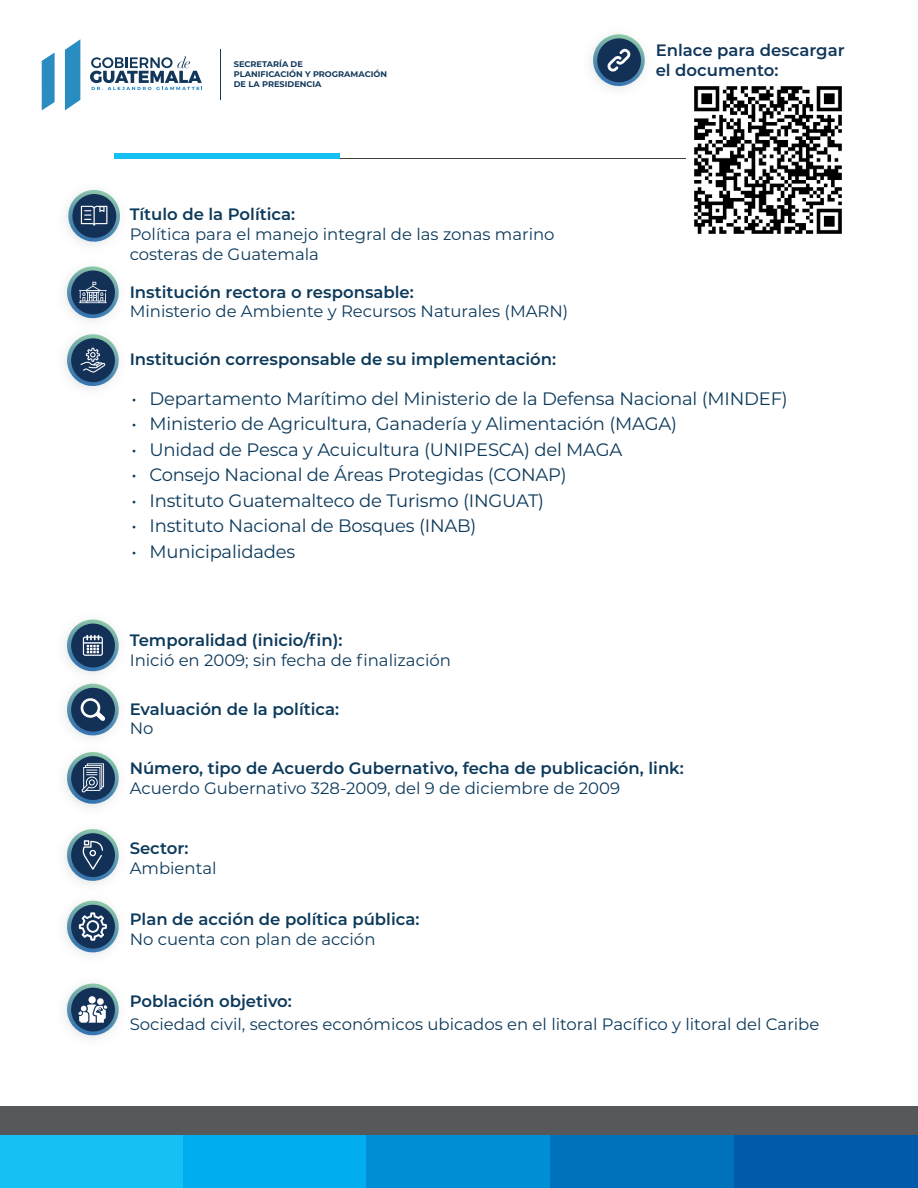
<style>
.page{position:relative;width:918px;height:1188px;background:#fff}
.page>*{position:absolute;margin:0;border:0;box-sizing:border-box;transform-origin:0 0}
.t1{font:18px "Montserrat";letter-spacing:-.01em;color:#0d3a5b}
.t2{font:16.5px/19.8px "Montserrat";color:#0d3a5b}
.t3{font:600 16.5px "Montserrat";color:#0d3a5b}
.t4{font:600 16.5px/19.8px "Montserrat";color:#12375a}
.t5{font:700 8.25px/9.9px "Montserrat";color:#12395c}
</style>
<div class="page">
<div style="left:0;top:1106px;width:918px;height:82px;background:#57585a"></div>
<div style="left:734px;top:1136px;width:184px;height:52px;background:#015aaa"></div>
<div style="left:550px;top:1136px;width:184px;height:52px;background:#0072bc"></div>
<div style="left:366px;top:1136px;width:184px;height:52px;background:#008fd5"></div>
<div style="left:182px;top:1136px;width:184px;height:52px;background:#00aeef"></div>
<div style="left:0;top:1136px;width:182px;height:52px;background:#15c0f2"></div>
<hr style="left:114px;top:158px;width:572px;height:1px;background:#3f3f40">
<div style="left:114px;top:153px;width:225px;height:6px;background:#15c0f2"></div>
<hr style="left:220px;top:49px;width:1px;height:51px;background:#11395b">
<svg style="left:42px;top:53px;width:12px;height:57px"></svg>
<svg style="left:65px;top:39px;width:15px;height:71px"></svg>
<svg style="left:90px;top:56px;width:112px;height:34px"></svg>
<svg style="left:66px;top:190px;width:54px;height:31px"></svg>
<svg style="left:591px;top:34px;width:54px;height:55px"></svg>
<img style="left:66px;top:221px;width:54px;height:24px">
<svg style="left:65px;top:266px;width:54px;height:23px"></svg>
<img style="left:65px;top:289px;width:54px;height:32px">
<svg style="left:65px;top:334px;width:54px;height:55px"></svg>
<svg style="left:66px;top:620px;width:52px;height:19px"></svg>
<img style="left:65px;top:639px;width:54px;height:45px">
<svg style="left:65px;top:684px;width:54px;height:23px"></svg>
<img style="left:65px;top:707px;width:54px;height:100px">
<svg style="left:65px;top:752px;width:54px;height:54px"></svg>
<svg style="left:65px;top:829px;width:54px;height:27px"></svg>
<img style="left:65px;top:856px;width:54px;height:45px">
<svg style="left:65px;top:901px;width:54px;height:37px"></svg>
<img style="left:67px;top:938px;width:49px;height:46px">
<svg style="left:65px;top:984px;width:54px;height:54px"></svg>
<img style="left:694px;top:86px;width:148px;height:148px">
<p class="t5" style="left:234px;top:59px;width:155px">SECRETARÍA DE<br>PLANIFICACIÓN Y PROGRAMACIÓN<br>DE LA PRESIDENCIA</p>
<p class="t3" style="left:130px;top:203px;width:167px">Título de la Política:</p>
<p class="t2" style="left:130px;top:224px;width:426px">Política para el manejo integral de las zonas marino costeras de Guatemala</p>
<p class="t3" style="left:130px;top:280px;width:286px">Institución rectora o responsable:</p>
<p class="t2" style="left:130px;top:301px;width:440px">Ministerio de Ambiente y Recursos Naturales (MARN)</p>
<p class="t3" style="left:130px;top:347px;width:428px">Institución corresponsable de su implementación:</p>
<p class="t4" style="left:656px;top:39px;width:190px">Enlace para descargar el documento:</p>
<p class="t1" style="left:131px;top:386px;width:658px">• Departamento Marítimo del Ministerio de la Defensa Nacional (MINDEF)</p>
<p class="t1" style="left:131px;top:412px;width:547px">• Ministerio de Agricultura, Ganadería y Alimentación (MAGA)</p>
<p class="t1" style="left:131px;top:437px;width:493px">• Unidad de Pesca y Acuicultura (UNIPESCA) del MAGA</p>
<p class="t1" style="left:131px;top:463px;width:437px">• Consejo Nacional de Áreas Protegidas (CONAP)</p>
<p class="t1" style="left:131px;top:488px;width:414px">• Instituto Guatemalteco de Turismo (INGUAT)</p>
<p class="t1" style="left:131px;top:514px;width:347px">• Instituto Nacional de Bosques (INAB)</p>
<p class="t1" style="left:131px;top:539px;width:165px">• Municipalidades</p>
<p class="t3" style="left:130px;top:628px;width:214px">Temporalidad (inicio/fin):</p>
<p class="t2" style="left:130px;top:649px;width:323px">Inició en 2009; sin fecha de finalización</p>
<p class="t3" style="left:130px;top:697px;width:211px">Evaluación de la política:</p>
<p class="t2" style="left:130px;top:718px;width:25px">No</p>
<p class="t3" style="left:130px;top:756px;width:556px">Número, tipo de Acuerdo Gubernativo, fecha de publicación, link:</p>
<p class="t2" style="left:130px;top:777px;width:492px">Acuerdo Gubernativo 328-2009, del 9 de diciembre de 2009</p>
<p class="t3" style="left:130px;top:836px;width:60px">Sector:</p>
<p class="t2" style="left:130px;top:857px;width:88px">Ambiental</p>
<p class="t3" style="left:130px;top:907px;width:291px">Plan de acción de política pública:</p>
<p class="t2" style="left:130px;top:928px;width:247px">No cuenta con plan de acción</p>
<p class="t3" style="left:130px;top:990px;width:164px">Población objetivo:</p>
<p class="t2" style="left:130px;top:1014px;width:691px">Sociedad civil, sectores económicos ubicados en el litoral Pacífico y litoral del Caribe</p>
</div>
